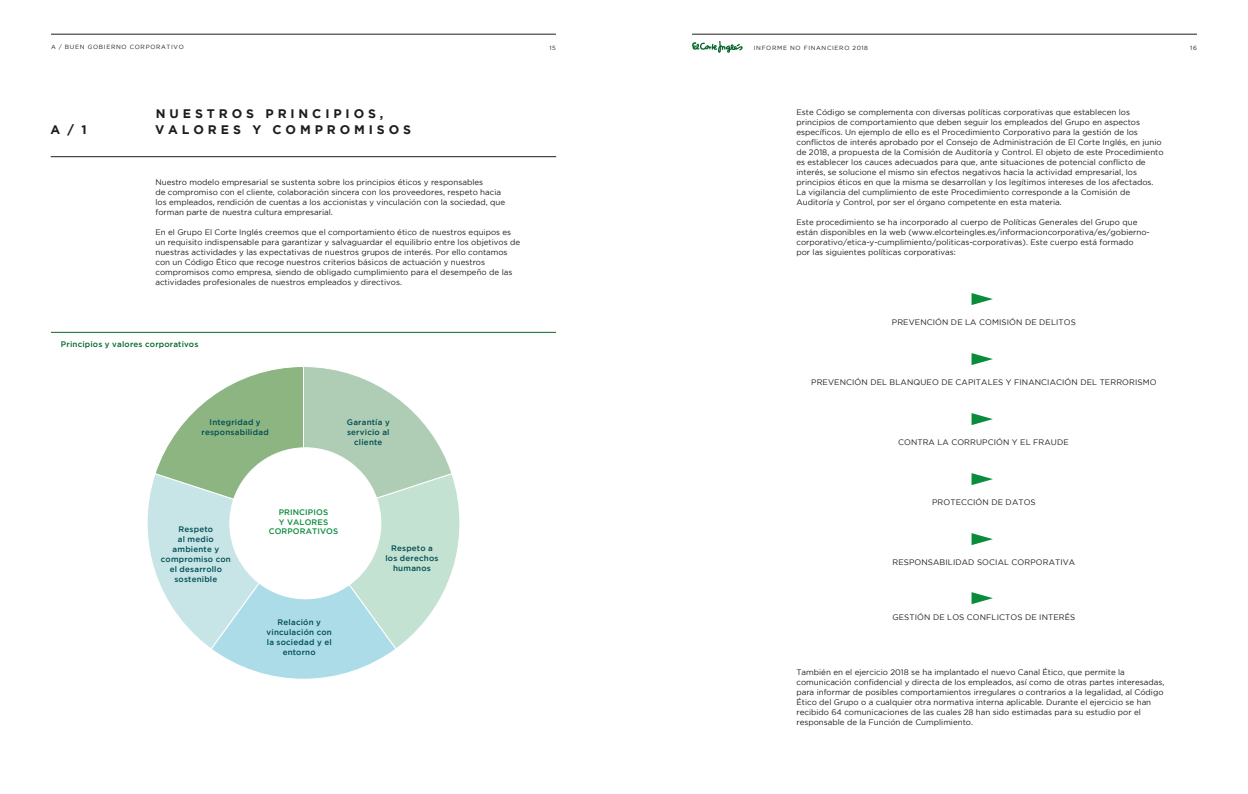
<style>
.page{position:relative;width:1248px;height:794px;background:#fff}
.page>*{position:absolute;margin:0;border:0;box-sizing:border-box;transform-origin:0 0}
.t1{font:700 12.4px/16px "Gotham";letter-spacing:.315em;color:#1d1d1b}
.t2{font:8px/10px "Gotham";color:#1d1d1b}
.t3{font:500 8px/10px "Gotham";letter-spacing:.025em;color:#004e54;text-align:center}
.t4{font:500 8px "Gotham";letter-spacing:.025em;color:#07672b}
.t5{font:500 8px/9.6px "Gotham";letter-spacing:.015em;color:#098d3c;text-align:center}
.t6{font:6px "Gotham";letter-spacing:.115em;color:#1d1d1b}
</style>
<div class="page">
<hr style="left:692px;top:34px;width:504px;height:1px;background:#1d1d1b">
<hr style="left:51px;top:34px;width:505px;height:1px;background:#1d1d1b">
<svg style="left:692px;top:41px;width:51px;height:12px"></svg>
<svg style="left:971px;top:293px;width:21px;height:12px"></svg>
<svg style="left:971px;top:353px;width:21px;height:12px"></svg>
<svg style="left:971px;top:413px;width:21px;height:12px"></svg>
<svg style="left:971px;top:473px;width:21px;height:12px"></svg>
<svg style="left:971px;top:533px;width:21px;height:12px"></svg>
<svg style="left:971px;top:592px;width:21px;height:12px"></svg>
<hr style="left:51px;top:332px;width:505px;height:1px;background:#07672b">
<svg style="left:147px;top:367px;width:313px;height:312px"></svg>
<hr style="left:51px;top:156px;width:505px;height:1px;background:#1d1d1b">
<p class="t6" style="left:51px;top:44px;width:134px">A / BUEN GOBIERNO CORPORATIVO</p>
<h1 class="t1" style="left:50px;top:121px;width:38px">A/1</h1>
<h1 class="t1" style="left:155px;top:105px;width:257px">NUESTROS PRINCIPIOS,<br>VALORES Y COMPROMISOS</h1>
<p class="t2" style="left:155px;top:177px;width:351px">Nuestro modelo empresarial se sustenta sobre los principios éticos y responsables<br>de compromiso con el cliente, colaboración sincera con los proveedores, respeto hacia los empleados, rendición de cuentas a los accionistas y vinculación con la sociedad, que forman parte de nuestra cultura empresarial.</p>
<p class="t2" style="left:155px;top:227px;width:366px">En el Grupo El Corte Inglés creemos que el comportamiento ético de nuestros equipos es un requisito indispensable para garantizar y salvaguardar el equilibrio entre los objetivos de nuestras actividades y las expectativas de nuestros grupos de interés. Por ello contamos con un Código Ético que recoge nuestros criterios básicos de actuación y nuestros compromisos como empresa, siendo de obligado cumplimiento para el desempeño de las actividades profesionales de nuestros empleados y directivos.</p>
<p class="t4" style="left:61px;top:339px;width:139px">Principios y valores corporativos</p>
<p class="t3" style="left:201px;top:417px;width:69px">Integridad y responsabilidad</p>
<p class="t3" style="left:347px;top:416px;width:45px">Garantía y servicio al cliente</p>
<p class="t3" style="left:161px;top:524px;width:71px">Respeto<br>al medio ambiente y compromiso con el desarrollo sostenible</p>
<p class="t5" style="left:269px;top:507px;width:71px">PRINCIPIOS<br>Y VALORES<br>CORPORATIVOS</p>
<p class="t3" style="left:266px;top:616px;width:67px">Relación y vinculación con la sociedad y el entorno</p>
<p class="t3" style="left:385px;top:543px;width:55px">Respeto a los derechos humanos</p>
<p class="t6" style="left:549px;top:45px;width:8px">15</p>
<p class="t6" style="left:753px;top:45px;width:116px">INFORME NO FINANCIERO 2018</p>
<p class="t6" style="left:1190px;top:45px;width:8px">16</p>
<p class="t2" style="left:796px;top:107px;width:369px">Este Código se complementa con diversas políticas corporativas que establecen los principios de comportamiento que deben seguir los empleados del Grupo en aspectos específicos. Un ejemplo de ello es el Procedimiento Corporativo para la gestión de los conflictos de interés aprobado por el Consejo de Administración de El Corte Inglés, en junio de 2018, a propuesta de la Comisión de Auditoría y Control. El objeto de este Procedimiento es establecer los cauces adecuados para que, ante situaciones de potencial conflicto de interés, se solucione el mismo sin efectos negativos hacia la actividad empresarial, los principios éticos en que la misma se desarrollan y los legítimos intereses de los afectados.<br>La vigilancia del cumplimiento de este Procedimiento corresponde a la Comisión de Auditoría y Control, por ser el órgano competente en esta materia.</p>
<p class="t2" style="left:796px;top:217px;width:355px">Este procedimiento se ha incorporado al cuerpo de Políticas Generales del Grupo que están disponibles en la web (www.elcorteingles.es/informacioncorporativa/es/gobierno&shy;corporativo/etica-y-cumplimiento/politicas-corporativas). Este cuerpo está formado<br>por las siguientes políticas corporativas:</p>
<p class="t2" style="left:891px;top:317px;width:185px">PREVENCIÓN DE LA COMISIÓN DE DELITOS</p>
<p class="t2" style="left:811px;top:377px;width:347px">PREVENCIÓN DEL BLANQUEO DE CAPITALES Y FINANCIACIÓN DEL TERRORISMO</p>
<p class="t2" style="left:898px;top:437px;width:172px">CONTRA LA CORRUPCIÓN Y EL FRAUDE</p>
<p class="t2" style="left:932px;top:497px;width:105px">PROTECCIÓN DE DATOS</p>
<p class="t2" style="left:892px;top:557px;width:184px">RESPONSABILIDAD SOCIAL CORPORATIVA</p>
<p class="t2" style="left:892px;top:611px;width:184px">GESTIÓN DE LOS CONFLICTOS DE INTERÉS</p>
<p class="t2" style="left:796px;top:667px;width:369px">También en el ejercicio 2018 se ha implantado el nuevo Canal Ético, que permite la comunicación confidencial y directa de los empleados, así como de otras partes interesadas, para informar de posibles comportamientos irregulares o contrarios a la legalidad, al Código Ético del Grupo o a cualquier otra normativa interna aplicable. Durante el ejercicio se han recibido 64 comunicaciones de las cuales 28 han sido estimadas para su estudio por el responsable de la Función de Cumplimiento.</p>
</div>
